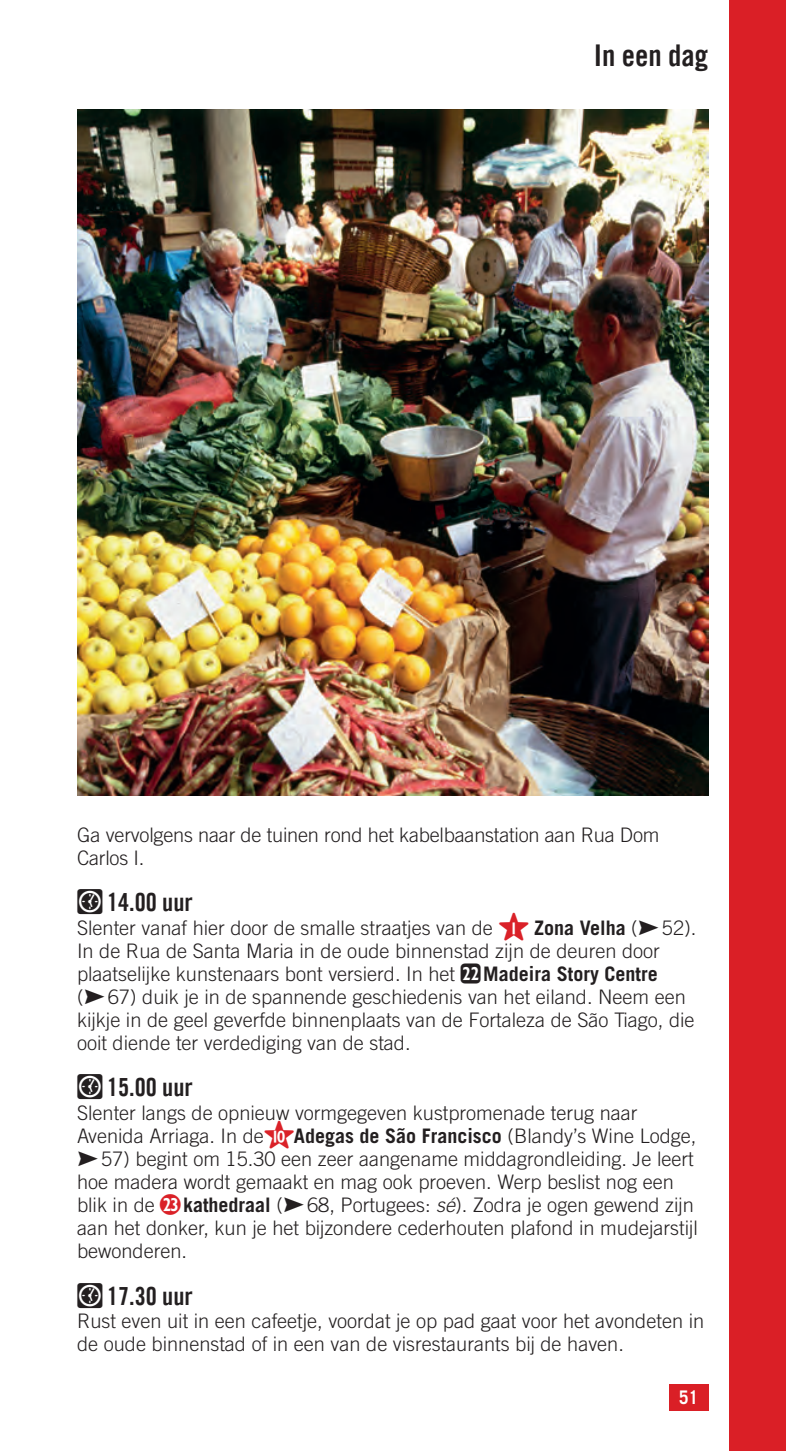
<style>
.page{position:relative;width:786px;height:1451px;background:#fff}
.page>*{position:absolute;margin:0;border:0;box-sizing:border-box;transform-origin:0 0}
.t1{font:30px "Trade Gothic LT Com Bd Cn 20";color:#231f20}
.Head_3{font:25px "Trade Gothic LT Com Bd Cn 20";color:#231f20}
.Main_text{font:300 20px/23px "Trade Gothic LT Com";color:#231f20}
.t2{font:700 18.75px "Trade Gothic LT Com";color:#fff;scale:.9 1}
.s1{font-family:"Number stars";font-weight:400;color:#da2128}
.s2{font-weight:700}
.s3{font-family:"Number square";font-weight:400}
.s4{font-style:italic}
</style>
<div class="page">
<div style="left:669px;top:1384px;width:39px;height:26px;background:#da1f26"></div>
<div style="left:729px;top:0;width:56px;height:1451px;background:#da1f26"></div>
<img style="left:77px;top:110px;width:631px;height:686px">
<h1 class="t1" style="left:593px;top:37px;width:116px">In een dag</h1>
<p class="Main_text" style="left:77px;top:823px;width:584px">Ga vervolgens naar de tuinen rond het kabelbaanstation aan Rua Dom<br>Carlos I.</p>
<p class="Head_3" style="left:107px;top:887px;width:87px">14.00 uur</p>
<p class="Main_text" style="left:77px;top:916px;width:620px">Slenter vanaf hier door de smalle straatjes van de <span class="s1">!</span> <span class="s2">Zona Velha</span> ( 52).<br>In de Rua de Santa Maria in de oude binnenstad zijn de deuren door plaatselijke kunstenaars bont versierd. In het <span class="s3">6</span><span class="s2">Madeira Story Centre<br></span>( 67) duik je in de spannende geschiedenis van het eiland. Neem een kijkje in de geel geverfde binnenplaats van de Fortaleza de São Tiago, die ooit diende ter verdediging van de stad.</p>
<p class="Head_3" style="left:107px;top:1072px;width:87px">15.00 uur</p>
<p class="Main_text" style="left:77px;top:1101px;width:621px">Slenter langs de opnieuw vormgegeven kustpromenade terug naar<br>Avenida Arriaga. In de <span class="s1">*</span><span class="s2">Adegas de São Francisco</span> (Blandy’s Wine Lodge,</p>
<p class="Main_text" style="left:77px;top:1147px;width:618px;text-indent:24px">57) begint om 15.30 een zeer aangename middagrondleiding. Je leert hoe madera wordt gemaakt en mag ook proeven. Werp beslist nog een blik in de</p>
<p class="Main_text" style="left:77px;top:1193px;width:622px;text-indent:106px"><span class="s2">kathedraal</span> ( 68, Portugees: <span class="s4">sé</span>). Zodra je ogen gewend zijn aan het donker, kun je het bijzondere cederhouten plafond in mudejarstijl bewonderen.</p>
<p class="Head_3" style="left:107px;top:1280px;width:87px">17.30 uur</p>
<p class="Main_text" style="left:77px;top:1309px;width:628px">Rust even uit in een cafeetje, voordat je op pad gaat voor het avondeten in de oude binnenstad of in een van de visrestaurants bij de haven.</p>
<p class="t2" style="left:679px;top:1386px;width:22px">51</p>
</div>
